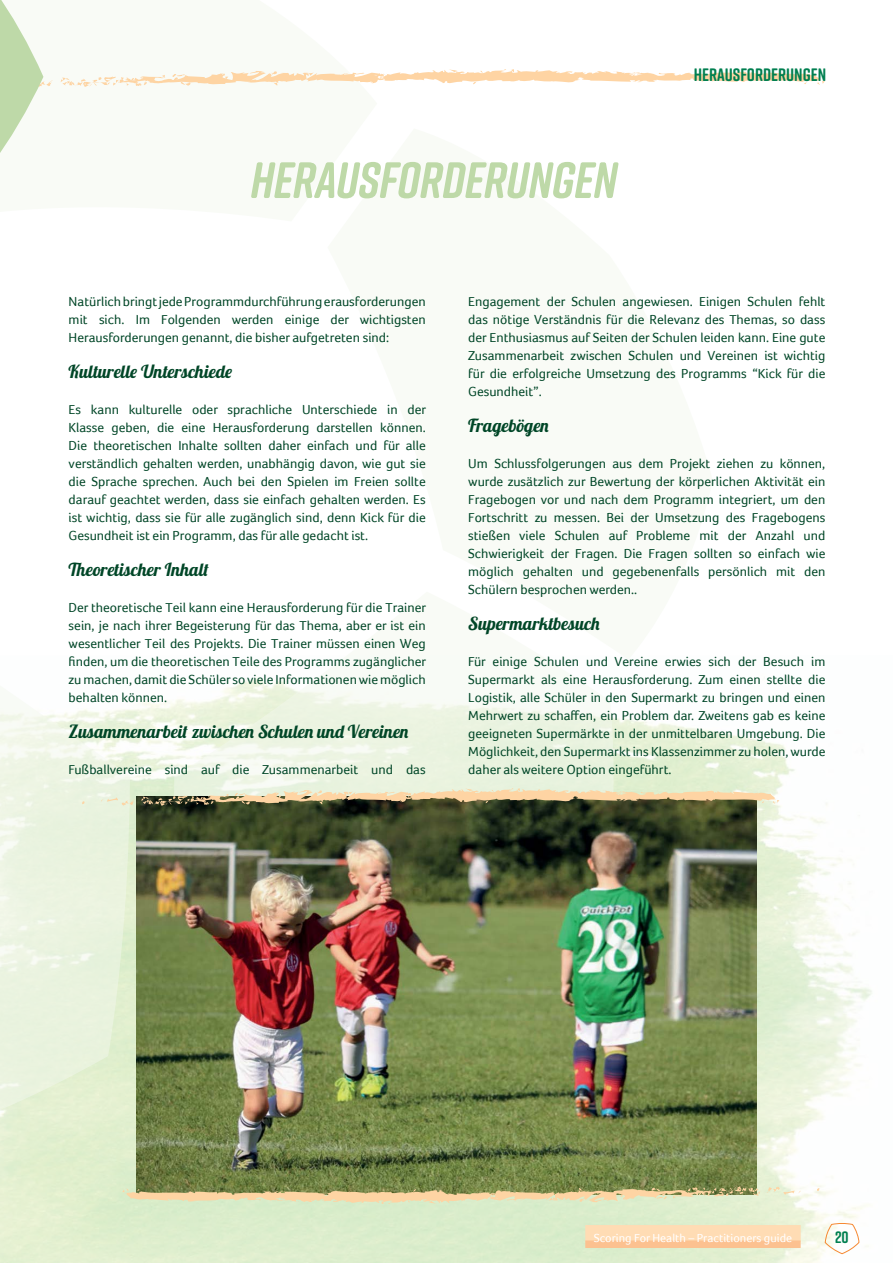
<style>
.page{position:relative;width:893px;height:1263px;background:#fff}
.page>*{position:absolute;margin:0;border:0;box-sizing:border-box;transform-origin:0 0}
.t1{font:italic 700 51px "Rift Soft";letter-spacing:-.01em;color:#bed9a8}
.t2{font:18px "Lobster 1.4";letter-spacing:.02em;color:#004627}
.t3{font:18px "Lobster 1.4";color:#004627}
.t4{font:700 18px "Rift Soft";color:#007f50}
.t5{font:700 16.5px "Rift Soft";color:#007f50}
.t6{font:13.5px/18px "Foco";color:#004627;text-align:justify}
.t7{font:12px "Foco";color:#fff}
</style>
<div class="page">
<img style="left:0;top:702px;width:872px;height:561px">
<svg style="left:153px;top:678px;width:467px;height:110px;fill:#edf4e2"></svg>
<svg style="left:0;top:702px;width:130px;height:465px;background:#e9f3dd"></svg>
<svg style="left:824px;top:1223px;width:35px;height:31px"></svg>
<svg style="left:60px;top:69px;width:765px;height:18px"></svg>
<div style="left:585px;top:1225px;width:216px;height:16px;background:#ffdcb4"></div>
<div style="left:585px;top:1240px;width:216px;height:8px;background:#fcc190"></div>
<img style="left:137px;top:797px;width:619px;height:386px">
<svg style="left:0;top:0;width:53px;height:153px"></svg>
<svg style="left:82px;top:801px;width:4px;height:3px"></svg>
<svg style="left:101px;top:796px;width:34px;height:13px"></svg>
<svg style="left:141px;top:788px;width:638px;height:19px;background:#aca482"></svg>
<svg style="left:815px;top:1188px;width:5px;height:3px"></svg>
<svg style="left:122px;top:1183px;width:678px;height:21px;background:#bcba89"></svg>
<h1 class="t1" style="left:250px;top:144px;width:368px">HERAUSFORDERUNGEN</h1>
<h2 class="t4" style="left:694px;top:62px;width:134px">HERAUSFORDERUNGEN</h2>
<p class="t6" style="left:69px;top:292px;width:359px">Natürlich bringt jede Programmdurchführung erausforderungen mit sich. Im Folgenden werden einige der wichtigsten Herausforderungen genannt, die bisher aufgetreten sind:</p>
<h2 class="t2" style="left:69px;top:360px;width:165px">Kulturelle Unterschiede</h2>
<p class="t6" style="left:69px;top:400px;width:359px">Es kann kulturelle oder sprachliche Unterschiede in der Klasse geben, die eine Herausforderung darstellen können.<br>Die theoretischen Inhalte sollten daher einfach und für alle verständlich gehalten werden, unabhängig davon, wie gut sie die Sprache sprechen. Auch bei den Spielen im Freien sollte darauf geachtet werden, dass sie einfach gehalten werden. Es ist wichtig, dass sie für alle zugänglich sind, denn Kick für die Gesundheit ist ein Programm, das für alle gedacht ist.</p>
<h2 class="t2" style="left:69px;top:558px;width:142px">Theoretischer Inhalt</h2>
<p class="t6" style="left:69px;top:598px;width:359px">Der theoretische Teil kann eine Herausforderung für die Trainer sein, je nach ihrer Begeisterung für das Thema, aber er ist ein wesentlicher Teil des Projekts. Die Trainer müssen einen Weg finden, um die theoretischen Teile des Programms zugänglicher zu machen, damit die Schüler so viele Informationen wie möglich behalten können.</p>
<h2 class="t2" style="left:69px;top:720px;width:341px">Zusammenarbeit zwischen Schulen und Vereinen</h2>
<p class="t6" style="left:69px;top:760px;width:359px">Fußballvereine sind auf die Zusammenarbeit und das</p>
<p class="t6" style="left:468px;top:292px;width:359px">Engagement der Schulen angewiesen. Einigen Schulen fehlt das nötige Verständnis für die Relevanz des Themas, so dass der Enthusiasmus auf Seiten der Schulen leiden kann. Eine gute Zusammenarbeit zwischen Schulen und Vereinen ist wichtig für die erfolgreiche Umsetzung des Programms “Kick für die Gesundheit”.</p>
<h2 class="t3" style="left:468px;top:414px;width:82px">Fragebögen</h2>
<p class="t6" style="left:468px;top:454px;width:359px">Um Schlussfolgerungen aus dem Projekt ziehen zu können, wurde zusätzlich zur Bewertung der körperlichen Aktivität ein Fragebogen vor und nach dem Programm integriert, um den Fortschritt zu messen. Bei der Umsetzung des Fragebogens stießen viele Schulen auf Probleme mit der Anzahl und Schwierigkeit der Fragen. Die Fragen sollten so einfach wie möglich gehalten und gegebenenfalls persönlich mit den Schülern besprochen werden..</p>
<h2 class="t3" style="left:468px;top:612px;width:133px">Supermarktbesuch</h2>
<p class="t6" style="left:468px;top:652px;width:359px">Für einige Schulen und Vereine erwies sich der Besuch im Supermarkt als eine Herausforderung. Zum einen stellte die Logistik, alle Schüler in den Supermarkt zu bringen und einen Mehrwert zu schaffen, ein Problem dar. Zweitens gab es keine geeigneten Supermärkte in der unmittelbaren Umgebung. Die Möglichkeit, den Supermarkt ins Klassenzimmer zu holen, wurde daher als weitere Option eingeführt.</p>
<p class="t7" style="left:594px;top:1230px;width:200px">Scoring For Health – Practitioners guide</p>
<p class="t5" style="left:835px;top:1225px;width:15px">20</p>
</div>
